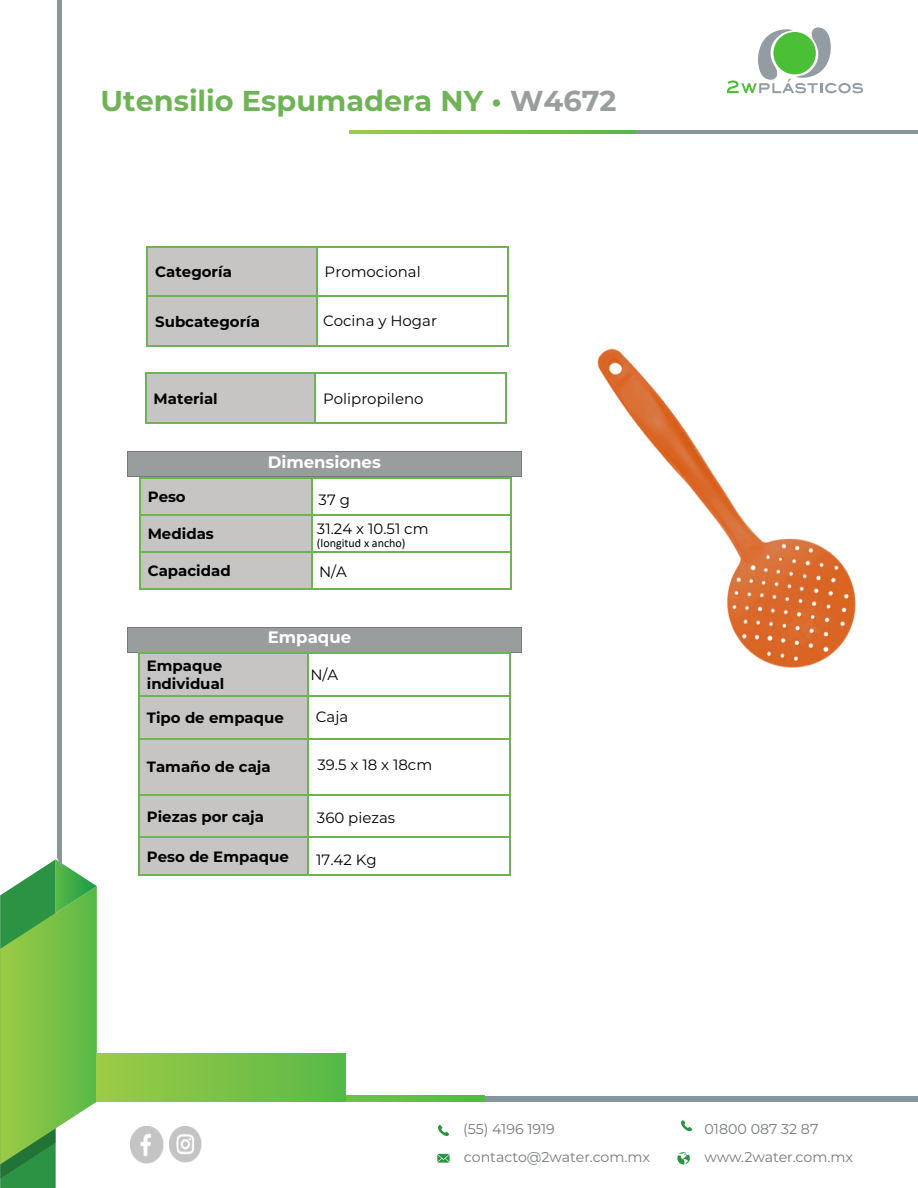
<style>
.page{position:relative;width:918px;height:1188px;background:#fff}
.page>*{position:absolute;margin:0;border:0;box-sizing:border-box;transform-origin:0 0}
.t1{font:700 28.8px "Montserrat";color:#6eb356}
.t2{font:700 16.5px "Montserrat";color:#fff}
.t3{font:700 15px/18.3px "Montserrat";color:#000001}
.t4{font:15px "Montserrat";color:#000001}
.t5{font:14.25px "Montserrat";color:#767b7f}
.t6{font:12px "Calibri";color:#000001}
.s1{color:#9a9d9e}
</style>
<div class="page">
<img style="left:597px;top:348px;width:259px;height:320px">
<svg style="left:0;top:0;width:97px;height:1188px"></svg>
<hr style="left:635px;top:130px;width:283px;height:4px;background:#87959c">
<svg style="left:349px;top:130px;width:286px;height:4px"></svg>
<div style="left:484px;top:1096px;width:434px;height:5px;background:#87959c"></div>
<svg style="left:345px;top:1096px;width:139px;height:5px"></svg>
<div style="left:97px;top:1053px;width:248px;height:48px;background:linear-gradient(to right,#9dcb45,#58b948)"></div>
<svg style="left:437px;top:1154px;width:13px;height:9px"></svg>
<svg style="left:677px;top:1152px;width:13px;height:12px"></svg>
<svg style="left:438px;top:1125px;width:11px;height:11px"></svg>
<svg style="left:681px;top:1120px;width:11px;height:11px"></svg>
<svg style="left:727px;top:27px;width:136px;height:66px"></svg>
<div style="left:773px;top:32px;width:43px;height:42px;background:#49c035;border-radius:50%"></div>
<div style="left:148px;top:247px;width:168px;height:49px;background:#c6c5c4"></div>
<hr style="left:148px;top:246px;width:168px;height:1px;background:#6db255">
<hr style="left:317px;top:246px;width:190px;height:1px;background:#6db255">
<hr style="left:146px;top:247px;width:2px;height:49px;background:#6db255">
<hr style="left:316px;top:247px;width:1px;height:49px;background:#6db255">
<hr style="left:507px;top:247px;width:2px;height:49px;background:#6db255">
<div style="left:148px;top:297px;width:168px;height:49px;background:#c6c5c4"></div>
<hr style="left:148px;top:296px;width:168px;height:1px;background:#6db255">
<hr style="left:317px;top:296px;width:190px;height:1px;background:#6db255">
<hr style="left:146px;top:297px;width:2px;height:49px;background:#6db255">
<hr style="left:148px;top:346px;width:168px;height:1px;background:#6db255">
<hr style="left:316px;top:297px;width:1px;height:49px;background:#6db255">
<hr style="left:317px;top:346px;width:190px;height:1px;background:#6db255">
<hr style="left:507px;top:297px;width:2px;height:49px;background:#6db255">
<div style="left:146px;top:374px;width:168px;height:48px;background:#c6c5c4"></div>
<hr style="left:146px;top:373px;width:168px;height:1px;background:#6db255">
<hr style="left:316px;top:373px;width:190px;height:1px;background:#6db255">
<hr style="left:145px;top:374px;width:1px;height:49px;background:#6db255">
<hr style="left:146px;top:423px;width:168px;height:1px;background:#6db255">
<hr style="left:314px;top:374px;width:2px;height:49px;background:#6db255">
<hr style="left:316px;top:423px;width:190px;height:1px;background:#6db255">
<hr style="left:506px;top:374px;width:1px;height:49px;background:#6db255">
<div style="left:128px;top:452px;width:393px;height:24px;background:#9a9d9e"></div>
<hr style="left:128px;top:451px;width:393px;height:1px;background:#75797b">
<svg style="left:127px;top:451px;width:1px;height:26px"></svg>
<hr style="left:128px;top:476px;width:393px;height:1px;background:#75797b">
<svg style="left:521px;top:451px;width:1px;height:26px"></svg>
<div style="left:140px;top:479px;width:171px;height:36px;background:#c6c5c4"></div>
<hr style="left:140px;top:477px;width:171px;height:2px;background:#6db255">
<hr style="left:312px;top:477px;width:198px;height:2px;background:#6db255">
<hr style="left:139px;top:479px;width:1px;height:36px;background:#6db255">
<hr style="left:311px;top:479px;width:1px;height:36px;background:#6db255">
<hr style="left:510px;top:479px;width:2px;height:36px;background:#6db255">
<div style="left:140px;top:516px;width:171px;height:35px;background:#c6c5c4"></div>
<hr style="left:140px;top:515px;width:171px;height:1px;background:#6db255">
<hr style="left:312px;top:515px;width:198px;height:1px;background:#6db255">
<hr style="left:139px;top:516px;width:1px;height:35px;background:#6db255">
<hr style="left:311px;top:516px;width:1px;height:35px;background:#6db255">
<hr style="left:510px;top:516px;width:2px;height:35px;background:#6db255">
<div style="left:140px;top:552px;width:171px;height:36px;background:#c6c5c4"></div>
<hr style="left:140px;top:551px;width:171px;height:1px;background:#6db255">
<hr style="left:312px;top:551px;width:198px;height:1px;background:#6db255">
<hr style="left:139px;top:552px;width:1px;height:36px;background:#6db255">
<hr style="left:140px;top:588px;width:171px;height:2px;background:#6db255">
<hr style="left:311px;top:552px;width:1px;height:36px;background:#6db255">
<hr style="left:312px;top:588px;width:198px;height:2px;background:#6db255">
<hr style="left:510px;top:552px;width:2px;height:36px;background:#6db255">
<div style="left:128px;top:627px;width:393px;height:25px;background:#9a9d9e"></div>
<hr style="left:128px;top:627px;width:393px;height:1px;background:#75797b">
<svg style="left:127px;top:627px;width:1px;height:26px"></svg>
<hr style="left:128px;top:652px;width:393px;height:1px;background:#75797b">
<svg style="left:521px;top:627px;width:1px;height:26px"></svg>
<div style="left:139px;top:654px;width:169px;height:41px;background:#c6c5c4"></div>
<hr style="left:139px;top:652px;width:169px;height:2px;background:#6db255">
<hr style="left:309px;top:652px;width:201px;height:2px;background:#6db255">
<hr style="left:138px;top:654px;width:1px;height:41px;background:#6db255">
<hr style="left:308px;top:654px;width:1px;height:41px;background:#6db255">
<hr style="left:510px;top:654px;width:1px;height:41px;background:#6db255">
<div style="left:139px;top:696px;width:169px;height:42px;background:#c6c5c4"></div>
<hr style="left:139px;top:695px;width:169px;height:1px;background:#6db255">
<hr style="left:309px;top:695px;width:201px;height:1px;background:#6db255">
<hr style="left:138px;top:696px;width:1px;height:42px;background:#6db255">
<hr style="left:308px;top:696px;width:1px;height:42px;background:#6db255">
<hr style="left:510px;top:696px;width:1px;height:42px;background:#6db255">
<div style="left:139px;top:739px;width:169px;height:55px;background:#c6c5c4"></div>
<hr style="left:139px;top:738px;width:169px;height:1px;background:#6db255">
<hr style="left:309px;top:738px;width:201px;height:1px;background:#6db255">
<hr style="left:138px;top:739px;width:1px;height:55px;background:#6db255">
<hr style="left:308px;top:739px;width:1px;height:55px;background:#6db255">
<hr style="left:510px;top:739px;width:1px;height:55px;background:#6db255">
<div style="left:139px;top:796px;width:169px;height:40px;background:#c6c5c4"></div>
<hr style="left:139px;top:794px;width:169px;height:2px;background:#6db255">
<hr style="left:309px;top:794px;width:201px;height:2px;background:#6db255">
<hr style="left:138px;top:796px;width:1px;height:40px;background:#6db255">
<hr style="left:308px;top:796px;width:1px;height:40px;background:#6db255">
<hr style="left:510px;top:796px;width:1px;height:40px;background:#6db255">
<div style="left:139px;top:838px;width:169px;height:37px;background:#c6c5c4"></div>
<hr style="left:139px;top:836px;width:169px;height:2px;background:#6db255">
<hr style="left:309px;top:836px;width:201px;height:2px;background:#6db255">
<hr style="left:138px;top:838px;width:1px;height:37px;background:#6db255">
<hr style="left:139px;top:875px;width:169px;height:1px;background:#6db255">
<hr style="left:308px;top:838px;width:1px;height:37px;background:#6db255">
<hr style="left:309px;top:875px;width:201px;height:1px;background:#6db255">
<hr style="left:510px;top:838px;width:1px;height:37px;background:#6db255">
<img style="left:131px;top:1127px;width:33px;height:37px">
<img style="left:170px;top:1127px;width:32px;height:36px">
<h1 class="t1" style="left:100px;top:80px;width:518px">Utensilio Espumadera NY • <span class="s1">W4672</span></h1>
<p class="t3" style="left:155px;top:262px;width:78px">Categoría</p>
<p class="t4" style="left:325px;top:261px;width:98px">Promocional</p>
<p class="t3" style="left:155px;top:312px;width:106px">Subcategoría</p>
<p class="t4" style="left:323px;top:311px;width:115px">Cocina y Hogar</p>
<p class="t3" style="left:154px;top:388px;width:66px">Material</p>
<p class="t4" style="left:323px;top:388px;width:102px">Polipropileno</p>
<p class="t2" style="left:268px;top:450px;width:115px">Dimensiones</p>
<p class="t3" style="left:148px;top:487px;width:40px">Peso</p>
<p class="t4" style="left:319px;top:489px;width:33px">37 g</p>
<p class="t3" style="left:148px;top:524px;width:68px">Medidas</p>
<p class="t4" style="left:317px;top:518px;width:113px">31.24 x 10.51 cm</p>
<p class="t6" style="left:317px;top:534px;width:90px">(longitud x ancho)</p>
<p class="t3" style="left:148px;top:560px;width:85px">Capacidad</p>
<p class="t4" style="left:319px;top:561px;width:29px">N/A</p>
<p class="t2" style="left:268px;top:626px;width:85px">Empaque</p>
<p class="t3" style="left:147px;top:655px;width:79px">Empaque individual</p>
<p class="t4" style="left:310px;top:664px;width:29px">N/A</p>
<p class="t3" style="left:147px;top:707px;width:139px">Tipo de empaque</p>
<p class="t4" style="left:316px;top:706px;width:34px">Caja</p>
<p class="t3" style="left:147px;top:757px;width:125px">Tamaño de caja</p>
<p class="t4" style="left:317px;top:754px;width:116px">39.5 x 18 x 18cm</p>
<p class="t3" style="left:147px;top:806px;width:119px">Piezas por caja</p>
<p class="t4" style="left:317px;top:807px;width:80px">360 piezas</p>
<p class="t3" style="left:147px;top:846px;width:143px">Peso de Empaque</p>
<p class="t4" style="left:316px;top:850px;width:62px">17.42 Kg</p>
<p class="t5" style="left:463px;top:1119px;width:93px">(55) 4196 1919</p>
<p class="t5" style="left:705px;top:1119px;width:115px">01800 087 32 87</p>
<p class="t5" style="left:464px;top:1147px;width:188px">contacto@2water.com.mx</p>
<p class="t5" style="left:704px;top:1147px;width:150px">www.2water.com.mx</p>
</div>
